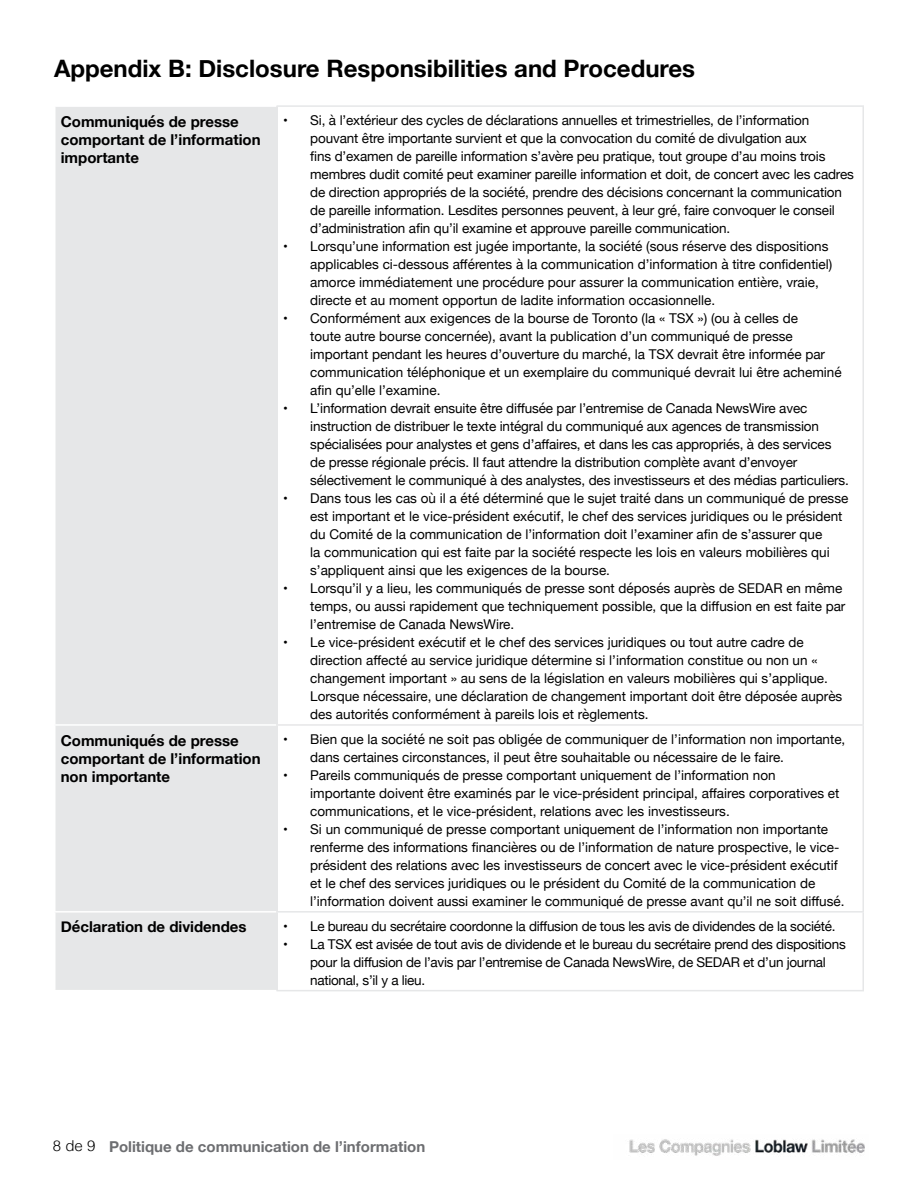
<style>
.page{position:relative;width:918px;height:1188px;background:#fff}
.page>*{position:absolute;margin:0;border:0;box-sizing:border-box;transform-origin:0 0}
.main_heading{font:700 24px "Helvetica Neue";color:#000}
.subtext_black{font:700 15px/18px "Helvetica Neue";color:#000}
.t1{font:700 15px "Helvetica Neue";color:#6d6e71}
.t2{font:13.5px/18px "Helvetica Neue";color:#000}
.t3{font:13.5px/18px "Helvetica Neue";letter-spacing:-.02em;color:#000}
.s1{font-family:"Helvetica";font-weight:300;color:#000}
</style>
<div class="page">
<img style="left:629px;top:1139px;width:236px;height:17px">
<div style="left:56px;top:107px;width:220px;height:883px;background:#e6e7e8"></div>
<hr style="left:54px;top:724px;width:222px;height:2px;background:#fff">
<hr style="left:54px;top:911px;width:222px;height:2px;background:#fff">
<hr style="left:276px;top:105px;width:588px;height:2px;background:#e6e7e8">
<hr style="left:276px;top:107px;width:2px;height:617px;background:#e6e7e8">
<hr style="left:862px;top:107px;width:2px;height:617px;background:#e6e7e8">
<hr style="left:276px;top:724px;width:588px;height:2px;background:#e6e7e8">
<hr style="left:276px;top:726px;width:2px;height:185px;background:#e6e7e8">
<hr style="left:862px;top:726px;width:2px;height:185px;background:#e6e7e8">
<hr style="left:276px;top:911px;width:588px;height:2px;background:#e6e7e8">
<hr style="left:276px;top:913px;width:2px;height:77px;background:#e6e7e8">
<hr style="left:862px;top:913px;width:2px;height:77px;background:#e6e7e8">
<hr style="left:276px;top:990px;width:588px;height:1px;background:#e6e7e8">
<h2 class="main_heading" style="left:54px;top:50px;width:643px">Appendix B: Disclosure Responsibilities and Procedures</h2>
<p class="subtext_black" style="left:61px;top:113px;width:201px">Communiqués de presse comportant de l’information importante</p>
<p class="t2" style="left:310px;top:112px;width:545px;text-indent:-27px">• Si, à l’extérieur des cycles de déclarations annuelles et trimestrielles, de l’information pouvant être importante survient et que la convocation du comité de divulgation aux<br>fins d’examen de pareille information s’avère peu pratique, tout groupe d’au moins trois membres dudit comité peut examiner pareille information et doit, de concert avec les cadres de direction appropriés de la société, prendre des décisions concernant la communication de pareille information. Lesdites personnes peuvent, à leur gré, faire convoquer le conseil d’administration afin qu’il examine et approuve pareille communication.</p>
<p class="t2" style="left:310px;top:238px;width:524px;text-indent:-27px">• Lorsqu’une information est jugée importante, la société (sous réserve des dispositions applicables ci-dessous afférentes à la communication d’information à titre confidentiel) amorce immédiatement une procédure pour assurer la communication entière, vraie, directe et au moment opportun de ladite information occasionnelle.</p>
<p class="t2" style="left:310px;top:310px;width:533px;text-indent:-27px">• Conformément aux exigences de la bourse de Toronto (la « TSX ») (ou à celles de<br>toute autre bourse concernée), avant la publication d’un communiqué de presse important pendant les heures d’ouverture du marché, la TSX devrait être informée par communication téléphonique et un exemplaire du communiqué devrait lui être acheminé afin qu’elle l’examine.</p>
<p class="t2" style="left:310px;top:400px;width:540px;text-indent:-27px">• L’information devrait ensuite être diffusée par l’entremise de Canada NewsWire avec instruction de distribuer le texte intégral du communiqué aux agences de transmission spécialisées pour analystes et gens d’affaires, et dans les cas appropriés, à des services de presse régionale précis. Il faut attendre la distribution complète avant d’envoyer sélectivement le communiqué à des analystes, des investisseurs et des médias particuliers.</p>
<p class="t2" style="left:310px;top:490px;width:540px;text-indent:-27px">• Dans tous les cas où il a été déterminé que le sujet traité dans un communiqué de presse est important et le vice-président exécutif, le chef des services juridiques ou le président du Comité de la communication de l’information doit l’examiner afin de s’assurer que<br>la communication qui est faite par la société respecte les lois en valeurs mobilières qui s’appliquent ainsi que les exigences de la bourse.</p>
<p class="t2" style="left:310px;top:580px;width:537px;text-indent:-27px">• Lorsqu’il y a lieu, les communiqués de presse sont déposés auprès de SEDAR en même temps, ou aussi rapidement que techniquement possible, que la diffusion en est faite par l’entremise de Canada NewsWire.</p>
<p class="t2" style="left:310px;top:634px;width:534px;text-indent:-27px">• Le vice-président exécutif et le chef des services juridiques ou tout autre cadre de direction affecté au service juridique détermine si l’information constitue ou non un « changement important » au sens de la législation en valeurs mobilières qui s’applique.<br>Lorsque nécessaire, une déclaration de changement important doit être déposée auprès des autorités conformément à pareils lois et règlements.</p>
<p class="subtext_black" style="left:61px;top:732px;width:201px">Communiqués de presse comportant de l’information non importante</p>
<p class="t2" style="left:310px;top:731px;width:537px;text-indent:-27px">• Bien que la société ne soit pas obligée de communiquer de l’information non importante, dans certaines circonstances, il peut être souhaitable ou nécessaire de le faire.</p>
<p class="t2" style="left:310px;top:767px;width:531px;text-indent:-27px">• Pareils communiqués de presse comportant uniquement de l’information non importante doivent être examinés par le vice-président principal, affaires corporatives et communications, et le vice-président, relations avec les investisseurs.</p>
<p class="t2" style="left:310px;top:821px;width:536px;text-indent:-27px">• Si un communiqué de presse comportant uniquement de l’information non importante renferme des informations financières ou de l’information de nature prospective, le vice&shy;président des relations avec les investisseurs de concert avec le vice-président exécutif et le chef des services juridiques ou le président du Comité de la communication de l’information doivent aussi examiner le communiqué de presse avant qu’il ne soit diffusé.</p>
<p class="subtext_black" style="left:61px;top:918px;width:187px">Déclaration de dividendes</p>
<p class="t3" style="left:283px;top:918px;width:554px">• Le bureau du secrétaire coordonne la diffusion de tous les avis de dividendes de la société.</p>
<p class="t3" style="left:310px;top:936px;width:537px;text-indent:-27px">• La TSX est avisée de tout avis de dividende et le bureau du secrétaire prend des dispositions pour la diffusion de l’avis par l’entremise de Canada NewsWire, de SEDAR et d’un journal national, s’il y a lieu.</p>
<p class="t1" style="left:53px;top:1135px;width:374px"><span class="s1">8 de 9</span> Politique de communication de l’information</p>
</div>
